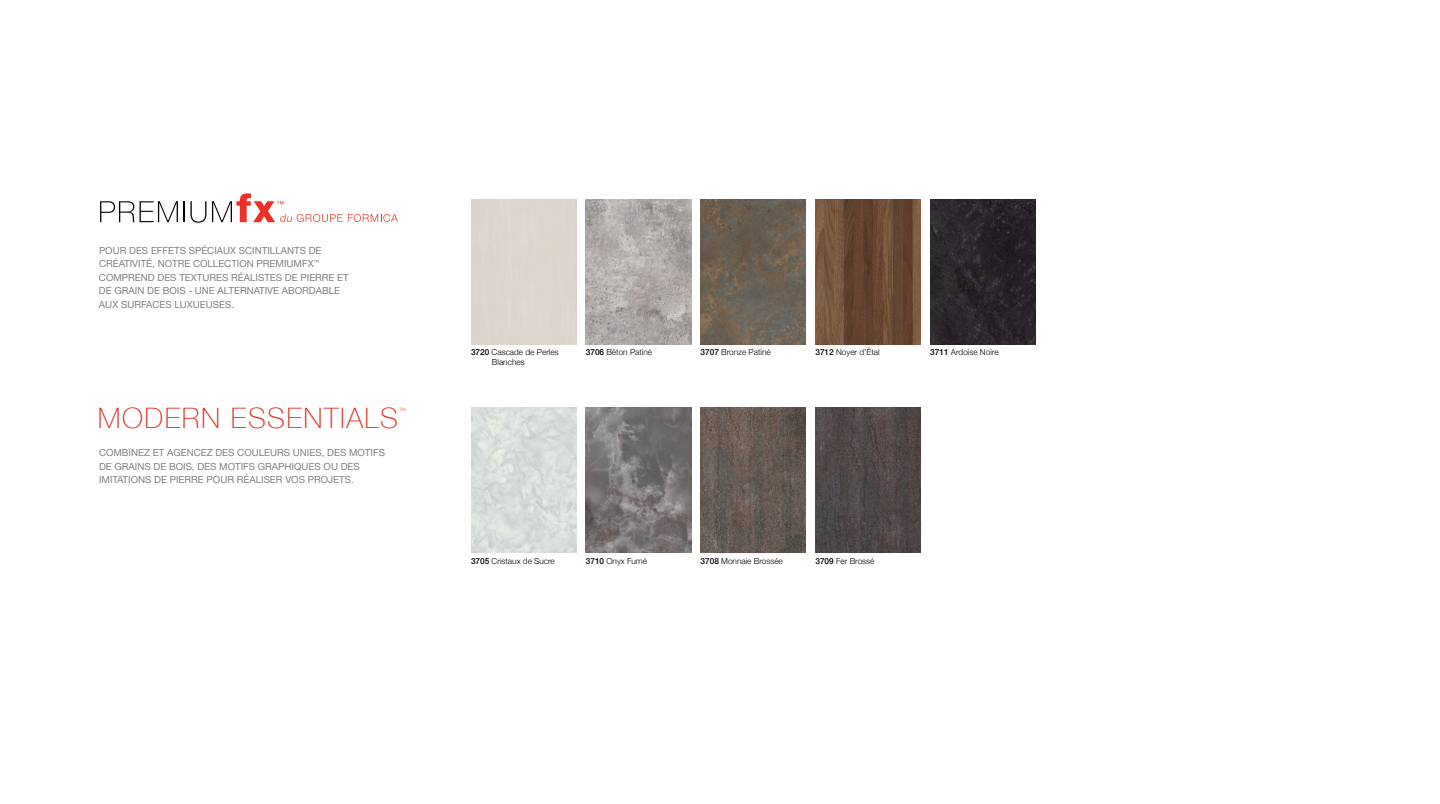
<style>
.page{position:relative;width:1440px;height:804px;background:#fff}
.page>*{position:absolute;margin:0;border:0;box-sizing:border-box;transform-origin:0 0}
.t1{font:100 28.2px "Helvetica Neue";letter-spacing:.05em;color:#e23226}
.t2{font:9.75px/13.5px "Helvetica Neue";color:#7e8083}
.t3{font:300 8.25px/9.9px "Helvetica Neue";color:#000}
.t4{font:100 7.27px "Helvetica Neue";color:#e23226}
.s1{font-weight:500}
</style>
<div class="page">
<img style="left:586px;top:408px;width:105px;height:145px">
<img style="left:586px;top:199px;width:105px;height:145px">
<img style="left:930px;top:199px;width:106px;height:145px">
<img style="left:701px;top:199px;width:105px;height:145px">
<img style="left:815px;top:199px;width:106px;height:145px">
<img style="left:701px;top:408px;width:105px;height:145px">
<img style="left:815px;top:408px;width:106px;height:145px">
<svg style="left:184px;top:201px;width:22px;height:22px"></svg>
<svg style="left:100px;top:201px;width:78px;height:21px"></svg>
<svg style="left:212px;top:193px;width:186px;height:29px"></svg>
<img style="left:471px;top:408px;width:105px;height:145px">
<p class="t2" style="left:99px;top:244px;width:251px">POUR DES EFFETS SPÉCIAUX SCINTILLANTS DE CRÉATIVITÉ, NOTRE COLLECTION PREMIUMFX<sup>™ </sup>COMPREND DES TEXTURES RÉALISTES DE PIERRE ET DE GRAIN DE BOIS - UNE ALTERNATIVE ABORDABLE AUX SURFACES LUXUEUSES.</p>
<h1 class="t1" style="left:98px;top:397px;width:301px">MODERN ESSENTIALS</h1>
<p class="t4" style="left:399px;top:405px;width:9px">™</p>
<p class="t2" style="left:99px;top:447px;width:288px">COMBINEZ ET AGENCEZ DES COULEURS UNIES, DES MOTIFS<br>DE GRAINS DE BOIS, DES MOTIFS GRAPHIQUES OU DES<br>IMITATIONS DE PIERRE POUR RÉALISER VOS PROJETS.</p>
<p class="t3" style="left:492px;top:347px;width:68px;text-indent:-21px"><span class="s1">3720</span> Cascade de Perles<br>Blanches</p>
<p class="t3" style="left:586px;top:347px;width:68px"><span class="s1">3706</span> Béton Patiné</p>
<p class="t3" style="left:701px;top:347px;width:72px"><span class="s1">3707</span> Bronze Patiné</p>
<p class="t3" style="left:815px;top:347px;width:66px"><span class="s1">3712</span> Noyer d’Étal</p>
<p class="t3" style="left:930px;top:347px;width:70px"><span class="s1">3711</span> Ardoise Noire</p>
<p class="t3" style="left:471px;top:555px;width:85px"><span class="s1">3705</span> Cristaux de Sucre</p>
<p class="t3" style="left:586px;top:555px;width:63px"><span class="s1">3710</span> Onyx Fumé</p>
<p class="t3" style="left:701px;top:555px;width:84px"><span class="s1">3708</span> Monnaie Brossée</p>
<p class="t3" style="left:815px;top:555px;width:61px"><span class="s1">3709</span> Fer Brossé</p>
</div>
